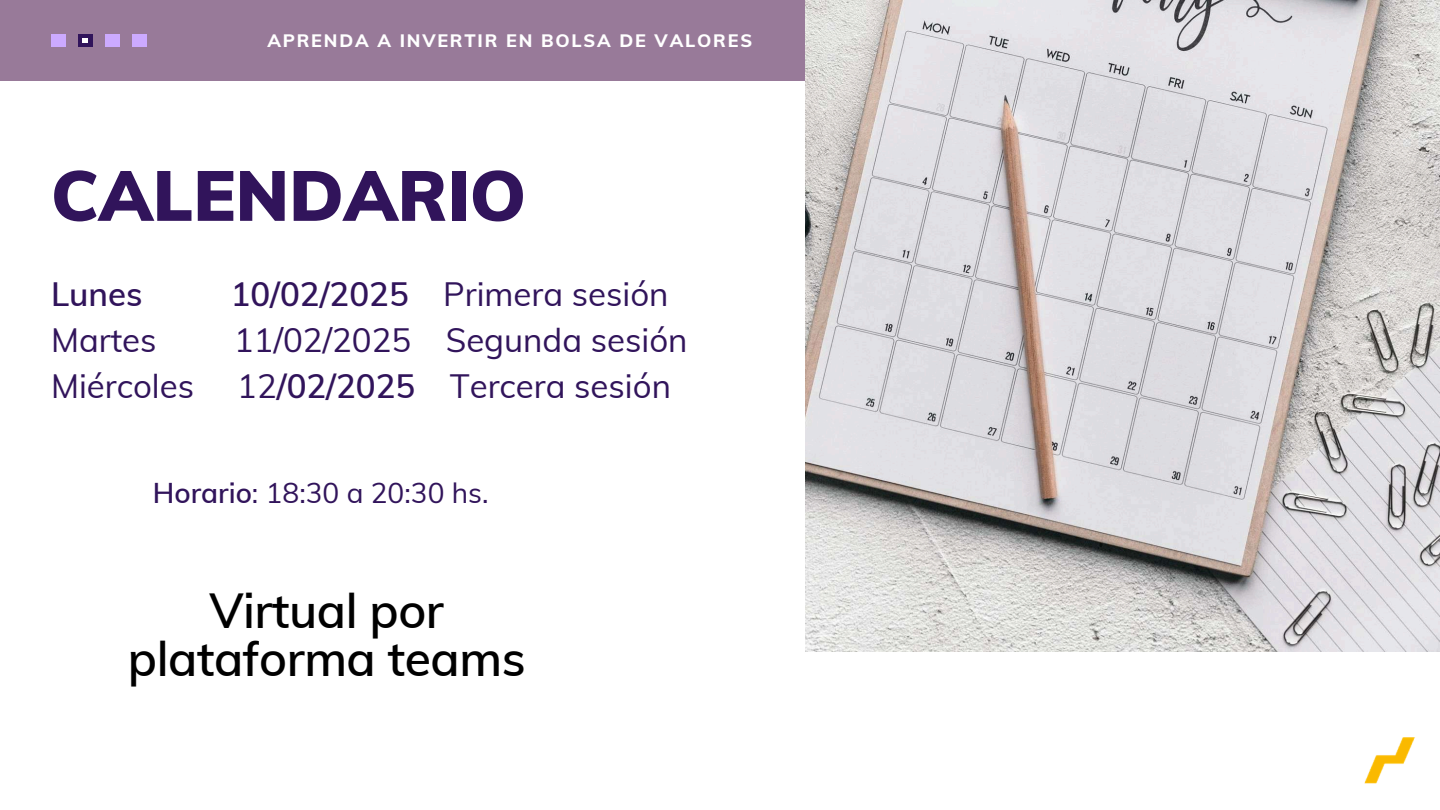
<style>
.page{position:relative;width:1440px;height:810px;background:#fff}
.page>*{position:absolute;margin:0;border:0;box-sizing:border-box;transform-origin:0 0}
.t1{font:900 70px "Muli";color:#31145b}
.t2{font:600 48.1px/48px "Muli";letter-spacing:-.01em;color:#000;text-align:center}
.t3{font:33px "Muli";color:#31145b}
.t4{font:600 33px "Muli";color:#31145b}
.t5{font:28px "Muli";color:#31145b}
.t6{font:800 18px "Muli";letter-spacing:.1em;color:#fff}
.s1{font-weight:600}
</style>
<div class="page">
<div style="left:0;top:0;width:805px;height:81px;background:#987a99"></div>
<div style="left:51px;top:34px;width:14px;height:13px;background:#caf"></div>
<div style="left:78px;top:34px;width:14px;height:13px;background:#31145b"></div>
<div style="left:105px;top:34px;width:15px;height:13px;background:#caf"></div>
<div style="left:133px;top:34px;width:14px;height:13px;background:#caf"></div>
<svg style="left:83px;top:38px;width:5px;height:5px"></svg>
<img style="left:805px;top:0;width:635px;height:652px">
<img style="left:1364px;top:737px;width:51px;height:47px">
<p class="t6" style="left:267px;top:29px;width:486px">APRENDA A INVERTIR EN BOLSA DE VALORES</p>
<h1 class="t1" style="left:51px;top:150px;width:477px">CALENDARIO</h1>
<p class="t4" style="left:51px;top:273px;width:93px">Lunes</p>
<p class="t3" style="left:231px;top:273px;width:439px"><span class="s1">10/02/2025</span> Primera sesión</p>
<p class="t3" style="left:51px;top:319px;width:107px">Martes</p>
<p class="t3" style="left:234px;top:319px;width:455px">11/02/2025 Segunda sesión</p>
<p class="t3" style="left:51px;top:365px;width:145px">Miércoles</p>
<p class="t3" style="left:237px;top:365px;width:435px">12<span class="s1">/02/2025</span> Tercera sesión</p>
<p class="t5" style="left:153px;top:475px;width:337px"><span class="s1">Horario</span>: 18:30 a 20:30 hs.</p>
<h2 class="t2" style="left:128px;top:586px;width:399px">Virtual por plataforma teams</h2>
</div>
